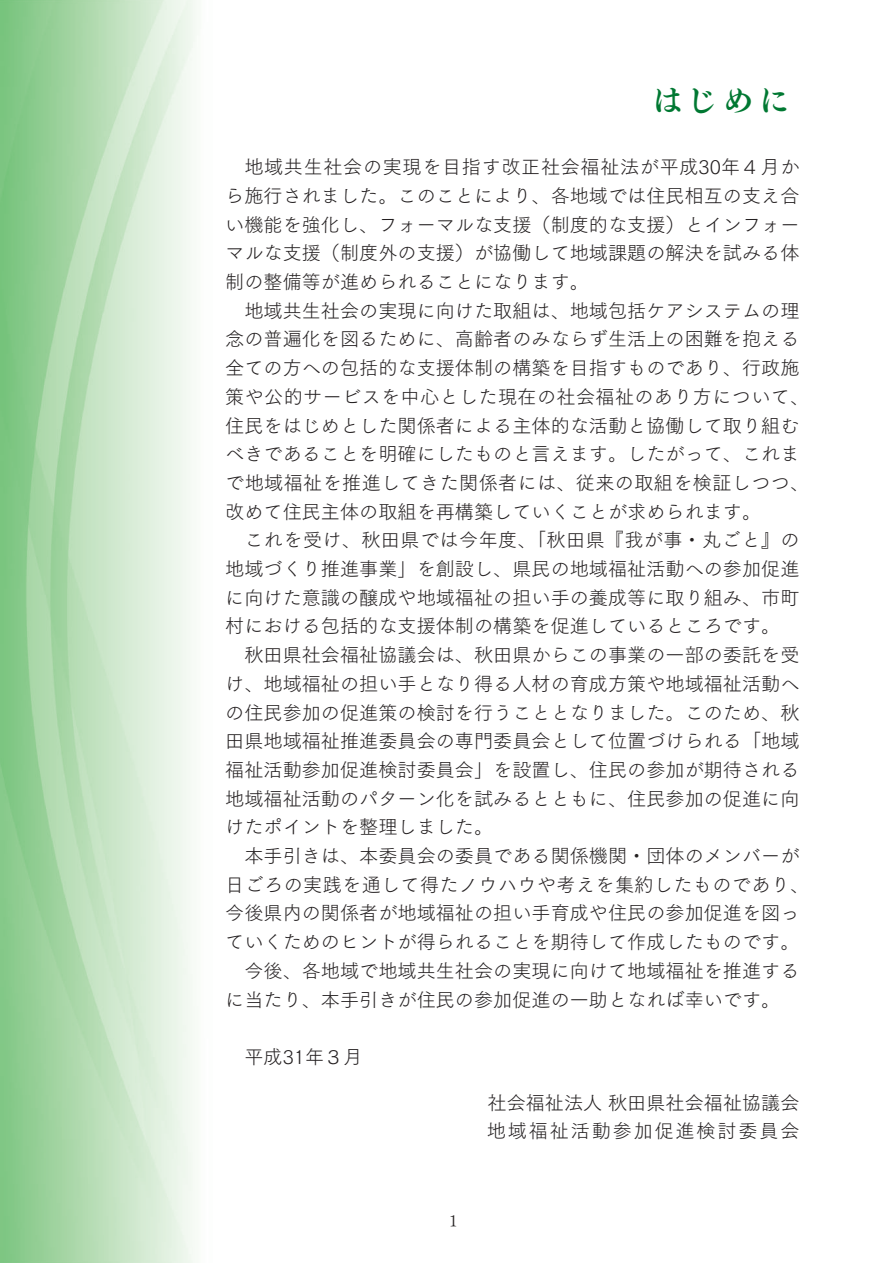
<style>
.page{position:relative;width:893px;height:1263px;background:#fff}
.page>*{position:absolute;margin:0;border:0;box-sizing:border-box;transform-origin:0 0}
.t1{font:30.9px "Tsuku Min Pro E 90 pv RKSJ H";color:#007832}
.t2{font:19.2px/28.7px "Tsuku Go Pro L 90 pv RKSJ H";color:#231f20;text-align:justify}
.t3{font:19.2px "Tsuku Go Pro L 90 pv RKSJ H";letter-spacing:.02em;color:#231f20}
.t4{font:19.2px/28.7px "Tsuku Go Pro L 90 pv RKSJ H";letter-spacing:.045em;color:#231f20}
.t5{font:15.9px "Tsuku Min Pro L 90 pv RKSJ H";color:#231f20}
</style>
<div class="page">
<img style="left:0;top:0;width:196px;height:1263px">
<h1 class="t1" style="left:651px;top:89px;width:139px">はじめに</h1>
<p class="t2" style="left:225px;top:155px;width:576px;text-indent:19px">地域共生社会の実現を目指す改正社会福祉法が平成30年４月から施行されました。このことにより、各地域では住民相互の支え合い機能を強化し、フォーマルな支援（制度的な支援）とインフォーマルな支援（制度外の支援）が協働して地域課題の解決を試みる体制の整備等が進められることになります。</p>
<p class="t2" style="left:225px;top:299px;width:585px;text-align:left;text-indent:19px">地域共生社会の実現に向けた取組は、地域包括ケアシステムの理念の普遍化を図るために、高齢者のみならず生活上の困難を抱える全ての方への包括的な支援体制の構築を目指すものであり、行政施策や公的サービスを中心とした現在の社会福祉のあり方について、住民をはじめとした関係者による主体的な活動と協働して取り組むべきであることを明確にしたものと言えます。したがって、これまで地域福祉を推進してきた関係者には、従来の取組を検証しつつ、改めて住民主体の取組を再構築していくことが求められます。</p>
<p class="t3" style="left:244px;top:533px;width:556px">これを受け、秋田県では今年度、「秋田県『我が事・丸ごと』の</p>
<p class="t2" style="left:225px;top:557px;width:575px">地域づくり推進事業」を創設し、県民の地域福祉活動への参加促進</p>
<p class="t2" style="left:225px;top:586px;width:575px">に向けた意識の醸成や地域福祉の担い手の養成等に取り組み、市町</p>
<p class="t2" style="left:225px;top:614px;width:556px">村における包括的な支援体制の構築を促進しているところです。</p>
<p class="t2" style="left:244px;top:643px;width:556px">秋田県社会福祉協議会は、秋田県からこの事業の一部の委託を受</p>
<p class="t2" style="left:225px;top:672px;width:575px">け、地域福祉の担い手となり得る人材の育成方策や地域福祉活動へ</p>
<p class="t2" style="left:225px;top:701px;width:575px">の住民参加の促進策の検討を行うこととなりました。このため、秋</p>
<p class="t2" style="left:225px;top:729px;width:575px">田県地域福祉推進委員会の専門委員会として位置づけられる「地域</p>
<p class="t2" style="left:225px;top:758px;width:575px">福祉活動参加促進検討委員会」を設置し、住民の参加が期待される</p>
<p class="t2" style="left:225px;top:787px;width:575px">地域福祉活動のパターン化を試みるとともに、住民参加の促進に向</p>
<p class="t2" style="left:225px;top:815px;width:269px">けたポイントを整理しました。</p>
<p class="t2" style="left:244px;top:844px;width:556px">本手引きは、本委員会の委員である関係機関・団体のメンバーが</p>
<p class="t3" style="left:225px;top:877px;width:585px">日ごろの実践を通して得たノウハウや考えを集約したものであり、</p>
<p class="t2" style="left:225px;top:902px;width:575px">今後県内の関係者が地域福祉の担い手育成や住民の参加促進を図っ</p>
<p class="t2" style="left:225px;top:930px;width:575px">ていくためのヒントが得られることを期待して作成したものです。</p>
<p class="t2" style="left:244px;top:959px;width:556px">今後、各地域で地域共生社会の実現に向けて地域福祉を推進する</p>
<p class="t2" style="left:225px;top:988px;width:556px">に当たり、本手引きが住民の参加促進の一助となれば幸いです。</p>
<p class="t2" style="left:244px;top:1045px;width:120px">平成31年３月</p>
<p class="t5" style="left:449px;top:1215px;width:10px">1</p>
<p class="t4" style="left:487px;top:1091px;width:314px">社会福祉法人 秋田県社会福祉協議会地域福祉活動参加促進検討委員会</p>
</div>
